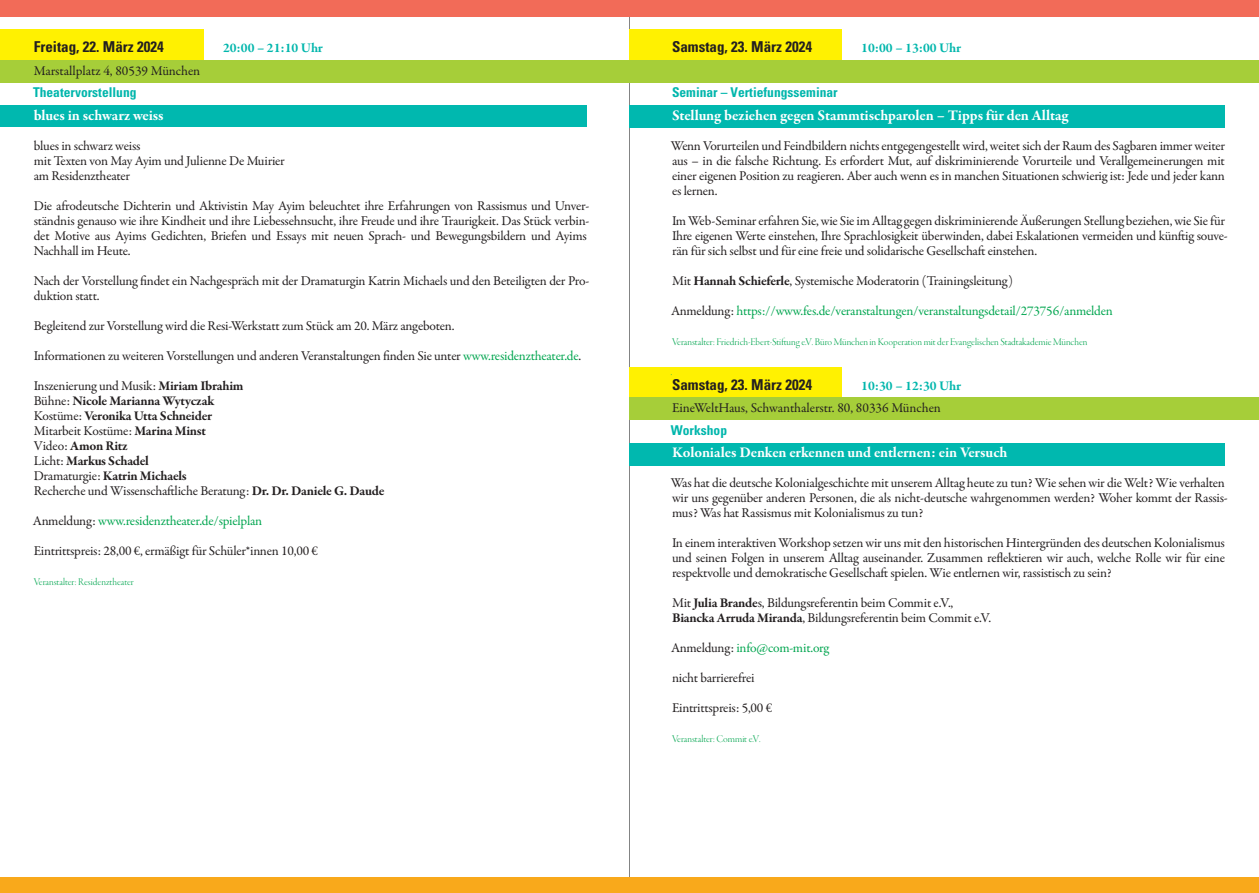
<style>
.page{position:relative;width:1259px;height:893px;background:#fff}
.page>*{position:absolute;margin:0;border:0;box-sizing:border-box;transform-origin:0 0}
.t1{font:700 15px "Garamond Premr Pro";letter-spacing:-.01em;color:#fff}
.t2{font:700 condensed 15px "Univers";color:#231f20}
.t3{font:13.5px/15px "Garamond Premr Pro";letter-spacing:-.015em;color:#231f20}
.t4{font:700 13.5px/15px "Garamond Premr Pro";letter-spacing:-.02em;color:#231f20}
.t5{font:13.5px "Garamond Premr Pro";letter-spacing:-.02em;color:#00a54f}
.t6{font:700 condensed 13.5px "Univers";color:#00b6ac}
.t7{font:700 13.5px "Garamond Premr Pro";color:#00b6ac}
.t8{font:10.5px "Garamond Premr Pro Lt Disp";color:#00a54f}
.s1{color:#00a54f}
.s2{font-weight:400}
.s3{color:#231f20}
.s4{font-weight:700}
</style>
<div class="page">
<hr style="left:629px;top:0;width:1px;height:893px;background:#838484">
<div style="left:0;top:877px;width:1259px;height:16px;background:#f9a91b"></div>
<div style="left:0;top:0;width:1259px;height:17px;background:#f26b58"></div>
<div style="left:0;top:30px;width:204px;height:30px;background:#fff101"></div>
<div style="left:0;top:105px;width:587px;height:22px;background:#00b8af"></div>
<div style="left:0;top:60px;width:629px;height:22px;background:#a6ce39"></div>
<div style="left:629px;top:30px;width:213px;height:30px;background:#fff101"></div>
<div style="left:629px;top:368px;width:213px;height:30px;background:#fff101"></div>
<div style="left:629px;top:105px;width:596px;height:22px;background:#00b8af"></div>
<div style="left:629px;top:443px;width:596px;height:22px;background:#00b8af"></div>
<div style="left:629px;top:60px;width:630px;height:22px;background:#a6ce39"></div>
<div style="left:629px;top:398px;width:630px;height:22px;background:#a6ce39"></div>
<p class="t2" style="left:34px;top:41px;width:131px">Freitag, 22. März 2024</p>
<p class="t7" style="left:223px;top:42px;width:101px">20:00 – 21:10 Uhr</p>
<p class="t3" style="left:34px;top:64px;width:168px">Marstallplatz 4, 80539 München</p>
<p class="t6" style="left:33px;top:88px;width:105px">Theatervorstellung</p>
<p class="t1" style="left:34px;top:109px;width:131px">blues in schwarz weiss</p>
<p class="t3" style="left:34px;top:139px;width:252px">blues in schwarz weiss<br>mit Texten von May Ayim und Julienne De Muirier am Residenztheater</p>
<p class="t3" style="left:34px;top:199px;width:557px">Die afrodeutsche Dichterin und Aktivistin May Ayim beleuchtet ihre Erfahrungen von Rassismus und Unver&shy;ständnis genauso wie ihre Kindheit und ihre Liebessehnsucht, ihre Freude und ihre Traurigkeit. Das Stück verbin&shy;det Motive aus Ayims Gedichten, Briefen und Essays mit neuen Sprach- und Bewegungsbildern und Ayims Nachhall im Heute.</p>
<p class="t3" style="left:34px;top:274px;width:557px">Nach der Vorstellung findet ein Nachgespräch mit der Dramaturgin Katrin Michaels und den Beteiligten der Pro&shy;duktion statt.</p>
<p class="t3" style="left:34px;top:319px;width:422px">Begleitend zur Vorstellung wird die Resi-Werkstatt zum Stück am 20. März angeboten.</p>
<p class="t3" style="left:34px;top:349px;width:549px">Informationen zu weiteren Vorstellungen und anderen Veranstaltungen finden Sie unter <span class="s1">www.residenztheater.de</span>.</p>
<p class="t4" style="left:34px;top:379px;width:352px"><span class="s2">Inszenierung und Musik:</span> Miriam Ibrahim<br><span class="s2">Bühne:</span> Nicole Marianna Wytyczak<br><span class="s2">Kostüme:</span> Veronika Utta Schneider<br><span class="s2">Mitarbeit Kostüme:</span> Marina Minst<br><span class="s2">Video:</span> Amon Ritz<br><span class="s2">Licht:</span> Markus Schadel<br><span class="s2">Dramaturgie:</span> Katrin Michaels<br><span class="s2">Recherche und Wissenschaftliche Beratung:</span> Dr. Dr. Daniele G. Daude</p>
<p class="t5" style="left:33px;top:515px;width:231px"><span class="s3">Anmeldung:</span> www.residenztheater.de/spielplan</p>
<p class="t3" style="left:34px;top:544px;width:286px">Eintrittspreis: 28,00 €, ermäßigt für Schüler*innen 10,00 €</p>
<p class="t8" style="left:34px;top:577px;width:101px">Veranstalter: Residenztheater</p>
<p class="t2" style="left:672px;top:41px;width:141px">Samstag, 23. März 2024</p>
<p class="t7" style="left:861px;top:42px;width:101px">10:00 – 13:00 Uhr</p>
<p class="t6" style="left:672px;top:88px;width:167px">Seminar – Vertiefungsseminar</p>
<p class="t1" style="left:672px;top:109px;width:398px">Stellung beziehen gegen Stammtischparolen – Tipps für den Alltag</p>
<p class="t3" style="left:671px;top:139px;width:555px;text-align:justify">Wenn Vorurteilen und Feindbildern nichts entgegengestellt wird, weitet sich der Raum des Sagbaren immer weiter aus – in die falsche Richtung. Es erfordert Mut, auf diskriminierende Vorurteile und Verallgemeinerungen mit einer eigenen Position zu reagieren. Aber auch wenn es in manchen Situationen schwierig ist: Jede und jeder kann es lernen.</p>
<p class="t3" style="left:672px;top:214px;width:557px">Im Web-Seminar erfahren Sie, wie Sie im Alltag gegen diskriminierende Äußerungen Stellung beziehen, wie Sie für<br>Ihre eigenen Werte einstehen, Ihre Sprachlosigkeit überwinden, dabei Eskalationen vermeiden und künftig souve&shy;rän für sich selbst und für eine freie und solidarische Gesellschaft einstehen.</p>
<p class="t3" style="left:672px;top:274px;width:342px">Mit <span class="s4">Hannah Schieferle</span>, Systemische Moderatorin (Trainingsleitung)</p>
<p class="t5" style="left:671px;top:305px;width:443px"><span class="s3">Anmeldung:</span> https://www.fes.de/veranstaltungen/veranstaltungsdetail/273756/anmelden</p>
<p class="t8" style="left:672px;top:337px;width:417px">Veranstalter: Friedrich-Ebert-Stiftung e.V. Büro München in Kooperation mit der Evangelischen Stadtakademie München</p>
<p class="t8" style="left:671px;top:367px;width:3px">.</p>
<p class="t2" style="left:672px;top:379px;width:141px">Samstag, 23. März 2024</p>
<p class="t7" style="left:861px;top:380px;width:101px">10:30 – 12:30 Uhr</p>
<p class="t3" style="left:672px;top:402px;width:270px">EineWeltHaus, Schwanthalerstr. 80, 80336 München</p>
<p class="t6" style="left:671px;top:425px;width:58px">Workshop</p>
<p class="t1" style="left:672px;top:446px;width:337px">Koloniales Denken erkennen und entlernen: ein Versuch</p>
<p class="t3" style="left:671px;top:477px;width:558px">Was hat die deutsche Kolonialgeschichte mit unserem Alltag heute zu tun? Wie sehen wir die Welt? Wie verhalten wir uns gegenüber anderen Personen, die als nicht-deutsche wahrgenommen werden? Woher kommt der Rassis&shy;mus? Was hat Rassismus mit Kolonialismus zu tun?</p>
<p class="t3" style="left:672px;top:537px;width:554px;text-align:justify">In einem interaktiven Workshop setzen wir uns mit den historischen Hintergründen des deutschen Kolonialismus und seinen Folgen in unserem Alltag auseinander. Zusammen reflektieren wir auch, welche Rolle wir für eine respektvolle und demokratische Gesellschaft spielen. Wie entlernen wir, rassistisch zu sein?</p>
<p class="t3" style="left:672px;top:597px;width:321px">Mit <span class="s4">Julia Brande</span>s, Bildungsreferentin beim Commit e.V.,<br><span class="s4">Biancka Arruda Miranda</span>, Bildungsreferentin beim Commit e.V.</p>
<p class="t5" style="left:671px;top:642px;width:160px"><span class="s3">Anmeldung:</span> info@com-mit.org</p>
<p class="t3" style="left:672px;top:672px;width:84px">nicht barrierefrei</p>
<p class="t3" style="left:672px;top:702px;width:102px">Eintrittspreis: 5,00 €</p>
<p class="t8" style="left:672px;top:735px;width:90px">Veranstalter: Commit e.V.</p>
</div>
